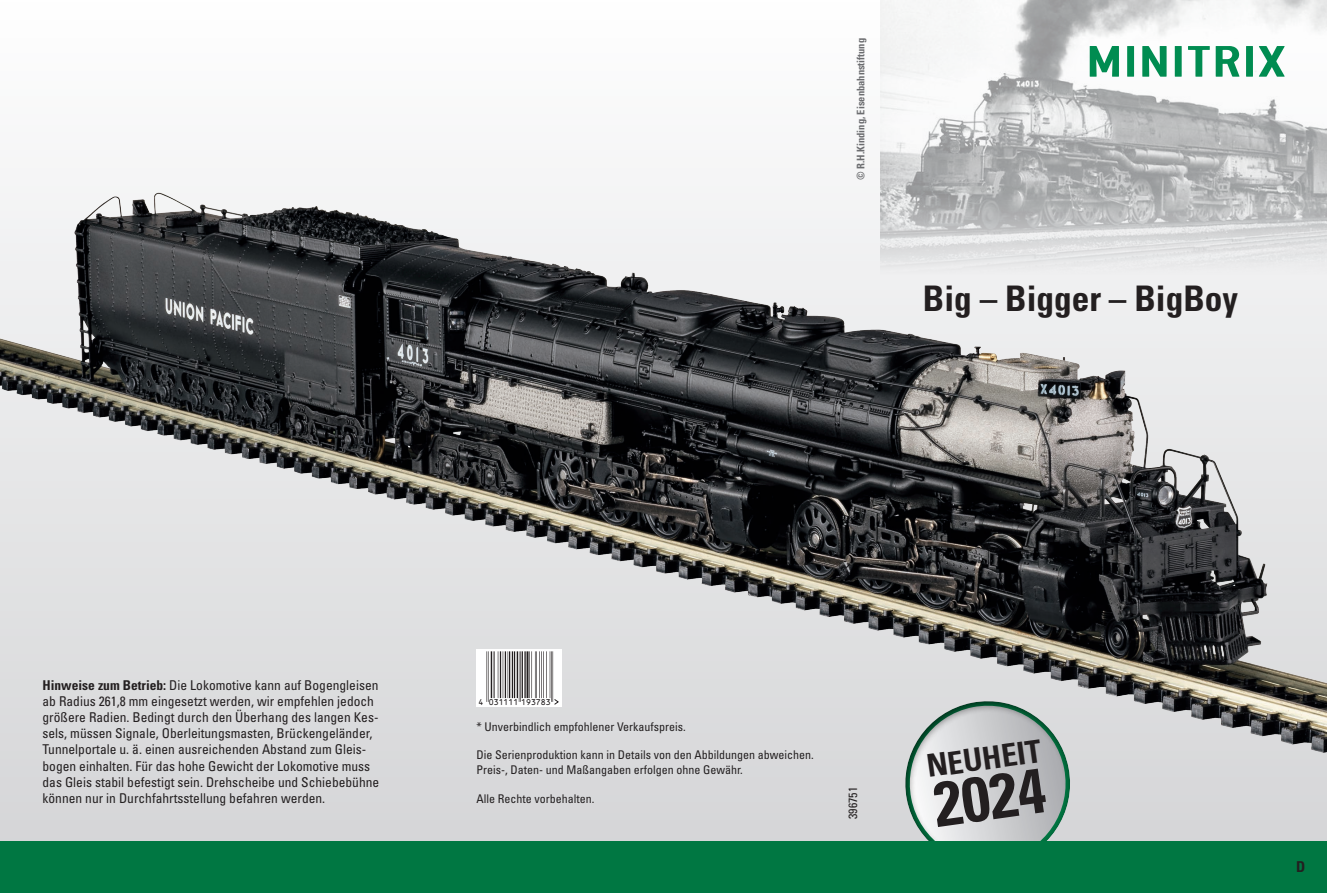
<style>
.page{position:relative;width:1327px;height:893px;background:#fff}
.page>*{position:absolute;margin:0;border:0;box-sizing:border-box;transform-origin:0 0}
.t1{font:700 condensed 63px "Univers LT Std";color:#231f20}
.t2{font:700 condensed 35.25px "Univers LT Std";color:#231f20}
.t3{font:700 condensed 31.5px "Univers LT Std";color:#231f20}
.t4{font:700 condensed 15px "Univers LT Std";color:#231f20}
.t5{font:condensed 13.5px/16.2px "Univers LT Std";color:#231f20}
.t6{font:condensed 12px/14.4px "Univers LT Std";color:#231f20}
.t7{font:700 condensed 10.5px "Univers LT Std";color:#6c6d70}
.t8{font:7.65px "OCRB";letter-spacing:-.085em;color:#231f20}
.s1{font-weight:700}
</style>
<div class="page">
<div style="left:0;top:790px;width:1327px;height:52px;background:#d6d7d9"></div>
<img style="left:880px;top:0;width:447px;height:172px">
<img style="left:0;top:172px;width:1327px;height:618px">
<svg style="left:888px;top:685px;width:197px;height:157px;background:#c6cccb"></svg>
<div style="left:0;top:842px;width:1327px;height:51px;background:#007742"></div>
<svg style="left:476px;top:649px;width:86px;height:58px"></svg>
<hr style="left:486px;top:651px;width:1px;height:51px;background:#231f20">
<hr style="left:488px;top:651px;width:1px;height:51px;background:#231f20">
<hr style="left:491px;top:651px;width:1px;height:47px;background:#231f20">
<hr style="left:493px;top:651px;width:1px;height:47px;background:#231f20">
<hr style="left:494px;top:651px;width:1px;height:47px;background:#231f20">
<hr style="left:498px;top:651px;width:1px;height:47px;background:#231f20">
<hr style="left:500px;top:651px;width:1px;height:47px;background:#231f20">
<hr style="left:503px;top:651px;width:1px;height:47px;background:#231f20">
<hr style="left:505px;top:651px;width:1px;height:47px;background:#231f20">
<hr style="left:507px;top:651px;width:1px;height:47px;background:#231f20">
<hr style="left:509px;top:651px;width:1px;height:47px;background:#231f20">
<hr style="left:512px;top:651px;width:1px;height:47px;background:#231f20">
<hr style="left:514px;top:651px;width:1px;height:47px;background:#231f20">
<hr style="left:517px;top:651px;width:1px;height:47px;background:#231f20">
<hr style="left:519px;top:651px;width:1px;height:51px;background:#231f20">
<hr style="left:520px;top:651px;width:1px;height:51px;background:#231f20">
<hr style="left:521px;top:651px;width:2px;height:47px;background:#231f20">
<hr style="left:524px;top:651px;width:2px;height:47px;background:#231f20">
<hr style="left:526px;top:651px;width:2px;height:47px;background:#231f20">
<hr style="left:529px;top:651px;width:1px;height:47px;background:#231f20">
<hr style="left:531px;top:651px;width:1px;height:47px;background:#231f20">
<hr style="left:535px;top:651px;width:1px;height:47px;background:#231f20">
<hr style="left:536px;top:651px;width:1px;height:47px;background:#231f20">
<hr style="left:539px;top:651px;width:1px;height:47px;background:#231f20">
<hr style="left:541px;top:651px;width:1px;height:47px;background:#231f20">
<hr style="left:543px;top:651px;width:1px;height:47px;background:#231f20">
<hr style="left:546px;top:651px;width:1px;height:47px;background:#231f20">
<hr style="left:550px;top:651px;width:1px;height:47px;background:#231f20">
<hr style="left:551px;top:651px;width:1px;height:51px;background:#231f20">
<hr style="left:552px;top:651px;width:1px;height:51px;background:#231f20">
<svg style="left:554px;top:699px;width:5px;height:6px"></svg>
<svg style="left:1089px;top:46px;width:30px;height:31px"></svg>
<svg style="left:1142px;top:46px;width:24px;height:31px"></svg>
<svg style="left:1188px;top:46px;width:21px;height:31px"></svg>
<svg style="left:1174px;top:46px;width:7px;height:31px"></svg>
<svg style="left:1246px;top:46px;width:38px;height:31px"></svg>
<svg style="left:1127px;top:46px;width:7px;height:31px"></svg>
<svg style="left:1215px;top:46px;width:24px;height:31px"></svg>
<p class="t7" style="left:854px;top:180px;width:143px;rotate:-90deg">© R.H.Kinding, Eisenbahnstiftung</p>
<h2 class="t2" style="left:923px;top:277px;width:317px">Big – Bigger – BigBoy</h2>
<p class="t5" style="left:43px;top:676px;width:338px"><span class="s1">Hinweise zum Betrieb:</span> Die Lokomotive kann auf Bogengleisen ab Radius 261,8 mm eingesetzt werden, wir empfehlen jedoch größere Radien. Bedingt durch den Überhang des langen Kes&shy;sels, müssen Signale, Oberleitungsmasten, Brückengeländer, Tunnelportale u. ä. einen ausreichenden Abstand zum Gleis&shy;bogen einhalten. Für das hohe Gewicht der Lokomotive muss das Gleis stabil befestigt sein. Drehscheibe und Schiebebühne können nur in Durchfahrtsstellung befahren werden.</p>
<p class="t8" style="left:478px;top:697px;width:74px">4 031111 193783</p>
<p class="t6" style="left:476px;top:719px;width:211px">* Unverbindlich empfohlener Verkaufspreis.</p>
<p class="t6" style="left:476px;top:748px;width:339px">Die Serienproduktion kann in Details von den Abbildungen abweichen.<br>Preis-, Daten- und Maßangaben erfolgen ohne Gewähr.</p>
<p class="t6" style="left:476px;top:791px;width:119px">Alle Rechte vorbehalten.</p>
<p class="t6" style="left:845px;top:819px;width:33px;rotate:-90deg">396751</p>
<h3 class="t3" style="left:924px;top:747px;width:117px;rotate:-8deg">NEUHEIT</h3>
<h1 class="t1" style="left:929px;top:767px;width:113px;rotate:-8deg">2024</h1>
<p class="t4" style="left:1296px;top:857px;width:11px">D</p>
</div>
